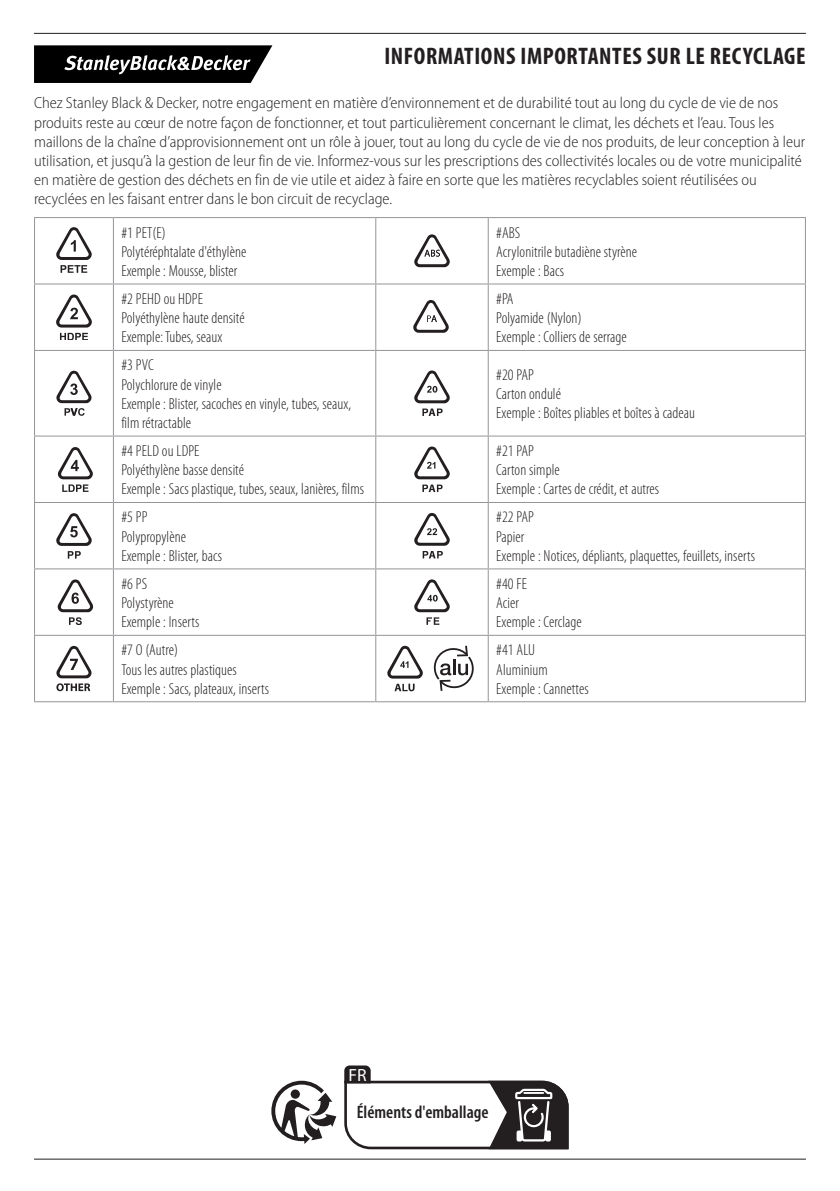
<style>
.page{position:relative;width:840px;height:1191px;background:#fff}
.page>*{position:absolute;margin:0;border:0;box-sizing:border-box;transform-origin:0 0}
.H_-_Main_CAPS{font:700 condensed 24px "Myriad Pro";letter-spacing:.025em;color:#231f20}
.B_-__Base{font:600 condensed 18px "Myriad Pro";color:#231f20}
.t1{font:700 17.6px "Flama Condensed";color:#fff}
.TD_-_Left{font:300 condensed 16px/19.2px "Myriad Pro";letter-spacing:.005em;color:#231f20}
.B_-__Base-2{font:300 semi-condensed 16px/19.2px "Myriad Pro";color:#231f20}
</style>
<div class="page">
<hr style="left:34px;top:1158px;width:771px;height:1px;background:#231f20">
<hr style="left:34px;top:33px;width:771px;height:1px;background:#231f20">
<svg style="left:34px;top:45px;width:238px;height:38px;background:#2e2e2e"></svg>
<hr style="left:34px;top:217px;width:79px;height:1px;background:#939598">
<hr style="left:34px;top:218px;width:1px;height:65px;background:#939598">
<hr style="left:113px;top:217px;width:262px;height:1px;background:#939598">
<hr style="left:113px;top:218px;width:1px;height:65px;background:#939598">
<hr style="left:375px;top:217px;width:113px;height:1px;background:#939598">
<hr style="left:375px;top:218px;width:1px;height:65px;background:#939598">
<hr style="left:488px;top:217px;width:317px;height:1px;background:#939598">
<hr style="left:487px;top:218px;width:1px;height:65px;background:#939598">
<hr style="left:804px;top:218px;width:1px;height:65px;background:#939598">
<hr style="left:34px;top:283px;width:79px;height:1px;background:#939598">
<hr style="left:34px;top:284px;width:1px;height:66px;background:#939598">
<hr style="left:113px;top:283px;width:262px;height:1px;background:#939598">
<hr style="left:113px;top:284px;width:1px;height:66px;background:#939598">
<hr style="left:375px;top:283px;width:113px;height:1px;background:#939598">
<hr style="left:375px;top:284px;width:1px;height:66px;background:#939598">
<hr style="left:488px;top:283px;width:317px;height:1px;background:#939598">
<hr style="left:487px;top:284px;width:1px;height:66px;background:#939598">
<hr style="left:804px;top:284px;width:1px;height:66px;background:#939598">
<hr style="left:34px;top:350px;width:79px;height:1px;background:#939598">
<hr style="left:34px;top:351px;width:1px;height:84px;background:#939598">
<hr style="left:113px;top:350px;width:262px;height:1px;background:#939598">
<hr style="left:113px;top:351px;width:1px;height:84px;background:#939598">
<hr style="left:375px;top:350px;width:113px;height:1px;background:#939598">
<hr style="left:375px;top:351px;width:1px;height:84px;background:#939598">
<hr style="left:488px;top:350px;width:317px;height:1px;background:#939598">
<hr style="left:487px;top:351px;width:1px;height:84px;background:#939598">
<hr style="left:804px;top:351px;width:1px;height:84px;background:#939598">
<hr style="left:34px;top:435px;width:79px;height:1px;background:#939598">
<hr style="left:34px;top:436px;width:1px;height:66px;background:#939598">
<hr style="left:113px;top:435px;width:262px;height:1px;background:#939598">
<hr style="left:113px;top:436px;width:1px;height:66px;background:#939598">
<hr style="left:375px;top:435px;width:113px;height:1px;background:#939598">
<hr style="left:375px;top:436px;width:1px;height:66px;background:#939598">
<hr style="left:488px;top:435px;width:317px;height:1px;background:#939598">
<hr style="left:487px;top:436px;width:1px;height:66px;background:#939598">
<hr style="left:804px;top:436px;width:1px;height:66px;background:#939598">
<hr style="left:34px;top:502px;width:79px;height:1px;background:#939598">
<hr style="left:34px;top:503px;width:1px;height:65px;background:#939598">
<hr style="left:113px;top:502px;width:262px;height:1px;background:#939598">
<hr style="left:113px;top:503px;width:1px;height:65px;background:#939598">
<hr style="left:375px;top:502px;width:113px;height:1px;background:#939598">
<hr style="left:375px;top:503px;width:1px;height:65px;background:#939598">
<hr style="left:488px;top:502px;width:317px;height:1px;background:#939598">
<hr style="left:487px;top:503px;width:1px;height:65px;background:#939598">
<hr style="left:804px;top:503px;width:1px;height:65px;background:#939598">
<hr style="left:34px;top:568px;width:79px;height:1px;background:#939598">
<hr style="left:34px;top:569px;width:1px;height:66px;background:#939598">
<hr style="left:113px;top:568px;width:262px;height:1px;background:#939598">
<hr style="left:113px;top:569px;width:1px;height:66px;background:#939598">
<hr style="left:375px;top:568px;width:113px;height:1px;background:#939598">
<hr style="left:375px;top:569px;width:1px;height:66px;background:#939598">
<hr style="left:488px;top:568px;width:317px;height:1px;background:#939598">
<hr style="left:487px;top:569px;width:1px;height:66px;background:#939598">
<hr style="left:804px;top:569px;width:1px;height:66px;background:#939598">
<hr style="left:34px;top:635px;width:79px;height:1px;background:#939598">
<hr style="left:34px;top:636px;width:1px;height:65px;background:#939598">
<hr style="left:113px;top:635px;width:262px;height:1px;background:#939598">
<hr style="left:113px;top:636px;width:1px;height:65px;background:#939598">
<hr style="left:375px;top:635px;width:113px;height:1px;background:#939598">
<hr style="left:375px;top:636px;width:1px;height:65px;background:#939598">
<hr style="left:488px;top:635px;width:317px;height:1px;background:#939598">
<hr style="left:487px;top:636px;width:1px;height:65px;background:#939598">
<hr style="left:804px;top:636px;width:1px;height:65px;background:#939598">
<hr style="left:34px;top:701px;width:79px;height:1px;background:#939598">
<hr style="left:113px;top:701px;width:262px;height:1px;background:#939598">
<hr style="left:375px;top:701px;width:113px;height:1px;background:#939598">
<hr style="left:488px;top:701px;width:317px;height:1px;background:#939598">
<svg style="left:56px;top:227px;width:36px;height:46px"></svg>
<svg style="left:414px;top:234px;width:35px;height:33px"></svg>
<svg style="left:56px;top:294px;width:36px;height:33px"></svg>
<svg style="left:60px;top:333px;width:28px;height:7px"></svg>
<svg style="left:413px;top:300px;width:35px;height:33px"></svg>
<svg style="left:56px;top:371px;width:35px;height:45px"></svg>
<svg style="left:414px;top:370px;width:35px;height:46px"></svg>
<svg style="left:58px;top:447px;width:35px;height:44px"></svg>
<svg style="left:414px;top:446px;width:35px;height:46px"></svg>
<svg style="left:56px;top:513px;width:36px;height:45px"></svg>
<svg style="left:414px;top:513px;width:35px;height:45px"></svg>
<svg style="left:58px;top:579px;width:35px;height:46px"></svg>
<svg style="left:414px;top:579px;width:35px;height:46px"></svg>
<svg style="left:56px;top:646px;width:35px;height:45px"></svg>
<svg style="left:387px;top:646px;width:35px;height:45px"></svg>
<svg style="left:433px;top:646px;width:41px;height:45px"></svg>
<svg style="left:344px;top:1065px;width:224px;height:84px"></svg>
<svg style="left:271px;top:1080px;width:65px;height:64px"></svg>
<p class="H_-_Main_CAPS" style="left:384px;top:41px;width:422px">INFORMATIONS IMPORTANTES SUR LE RECYCLAGE</p>
<p class="B_-__Base-2" style="left:34px;top:94px;width:772px">Chez Stanley Black &amp; Decker, notre engagement en matière d’environnement et de durabilité tout au long du cycle de vie de nos produits reste au cœur de notre façon de fonctionner, et tout particulièrement concernant le climat, les déchets et l’eau. Tous les maillons de la chaîne d’approvisionnement ont un rôle à jouer, tout au long du cycle de vie de nos produits, de leur conception à leur utilisation, et jusqu’à la gestion de leur fin de vie. Informez-vous sur les prescriptions des collectivités locales ou de votre municipalité en matière de gestion des déchets en fin de vie utile et aidez à faire en sorte que les matières recyclables soient réutilisées ou recyclées en les faisant entrer dans le bon circuit de recyclage.</p>
<p class="TD_-_Left" style="left:121px;top:223px;width:126px">#1 PET(E)<br>Polytéréphtalate d'éthylène<br>Exemple : Mousse, blister</p>
<p class="TD_-_Left" style="left:496px;top:223px;width:142px">#ABS<br>Acrylonitrile butadiène styrène<br>Exemple : Bacs</p>
<p class="TD_-_Left" style="left:121px;top:289px;width:125px">#2 PEHD ou HDPE<br>Polyéthylène haute densité<br>Exemple: Tubes, seaux</p>
<p class="TD_-_Left" style="left:496px;top:289px;width:132px">#PA<br>Polyamide (Nylon)<br>Exemple : Colliers de serrage</p>
<p class="TD_-_Left" style="left:121px;top:356px;width:231px">#3 PVC<br>Polychlorure de vinyle<br>Exemple : Blister, sacoches en vinyle, tubes, seaux, film rétractable</p>
<p class="TD_-_Left" style="left:496px;top:365px;width:200px">#20 PAP<br>Carton ondulé<br>Exemple : Boîtes pliables et boîtes à cadeau</p>
<p class="TD_-_Left" style="left:121px;top:441px;width:244px">#4 PELD ou LDPE<br>Polyéthylène basse densité<br>Exemple : Sacs plastique, tubes, seaux, lanières, films</p>
<p class="TD_-_Left" style="left:496px;top:441px;width:164px">#21 PAP<br>Carton simple<br>Exemple : Cartes de crédit, et autres</p>
<p class="TD_-_Left" style="left:121px;top:508px;width:102px">#5 PP<br>Polypropylène<br>Exemple : Blister, bacs</p>
<p class="TD_-_Left" style="left:496px;top:508px;width:260px">#22 PAP<br>Papier<br>Exemple : Notices, dépliants, plaquettes, feuillets, inserts</p>
<p class="TD_-_Left" style="left:121px;top:574px;width:79px">#6 PS<br>Polystyrène<br>Exemple : Inserts</p>
<p class="TD_-_Left" style="left:496px;top:574px;width:87px">#40 FE<br>Acier<br>Exemple : Cerclage</p>
<p class="TD_-_Left" style="left:121px;top:641px;width:149px">#7 O (Autre)<br>Tous les autres plastiques<br>Exemple : Sacs, plateaux, inserts</p>
<p class="TD_-_Left" style="left:496px;top:641px;width:94px">#41 ALU<br>Aluminium<br>Exemple : Cannettes</p>
<p class="t1" style="left:348px;top:1064px;width:20px">FR</p>
<p class="B_-__Base" style="left:356px;top:1102px;width:133px">Éléments d'emballage</p>
</div>
